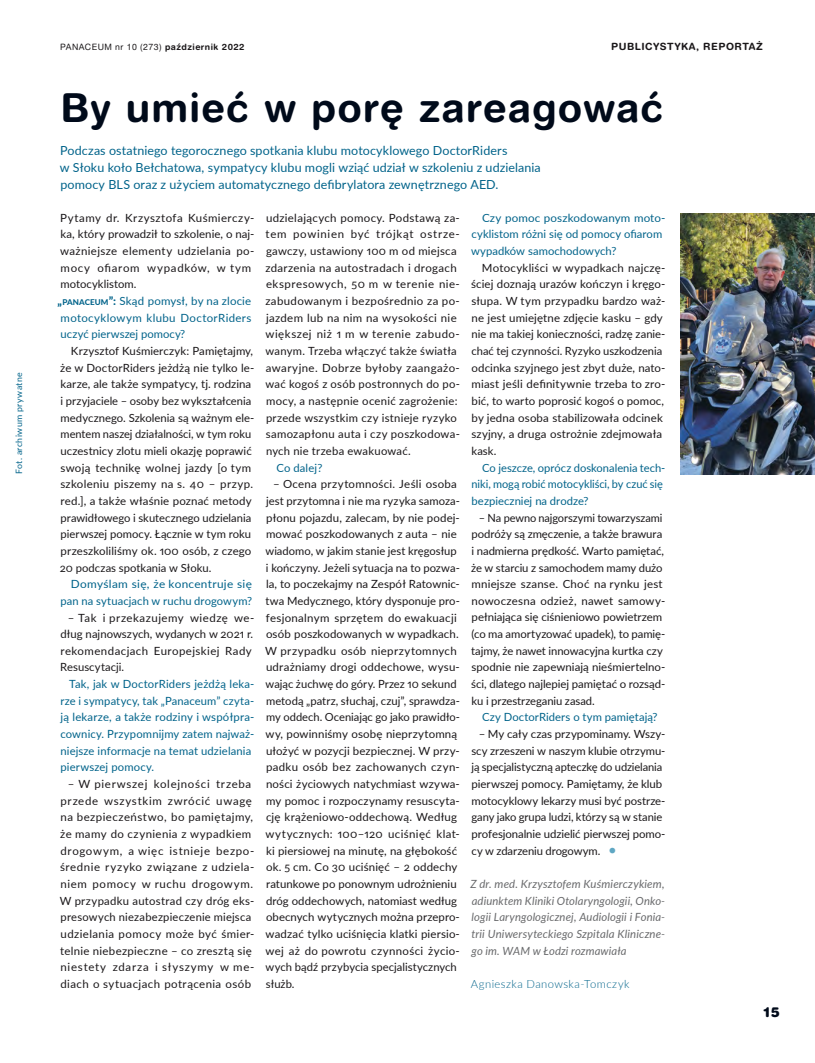
<style>
.page{position:relative;width:815px;height:1063px;background:#fff}
.page>*{position:absolute;margin:0;border:0;box-sizing:border-box;transform-origin:0 0}
.P_tytuł_1{font:700 40px "Switzer Rnd EFN";letter-spacing:.03em;color:#000a1a}
.t1{font:13.75px "Switzer Rnd EFN Black";color:#000a1a}
.P_tekst_lead{font:12.5px/16.6px "Lato";letter-spacing:.01em;color:#00638a}
.P_tekst{font:11.25px/16.6px "Lato";letter-spacing:.01em;color:#1a1719}
.P_tekst-2{font:11.25px/16.6px "Lato";letter-spacing:.03em;color:#1a1719}
.P_tekst_wywiad{font:11.25px/16.6px "Lato";letter-spacing:.01em;color:#00638a}
.P_tekst-3{font:11.25px/16.6px "Lato";letter-spacing:.04em;color:#1a1719;text-align:center}
.P_komentarz_redakcji{font:italic 11.25px/16.6px "Lato";letter-spacing:.01em;color:#696a6c;text-align:justify}
.P_tekst_pierwszy_aka{font:11.25px/16.6px "Lato";letter-spacing:.03em;color:#1a1719}
.P_tekst_pierwszy_aka-2{font:11.25px/16.6px "Lato";letter-spacing:.025em;color:#00638a;text-align:justify}
.P_tekst_wywiad-2{font:11.25px/16.6px "Lato";letter-spacing:.01em;color:#00638a;text-align:right;scale:1.05 1}
.P_autor_artykułu_2{font:300 11.25px "Lato";letter-spacing:.04em;color:#00638a}
.t2{font:700 10px "Switzer Rnd EFN";letter-spacing:.05em;color:#1a1719}
.t3{font:8.75px "Switzer Rnd EFN";letter-spacing:.05em;color:#1a1719}
.t4{font:8.75px "Lato";letter-spacing:.045em;color:#00638a}
.s1{font-weight:700}
.s2{font-weight:800}
.s3{font-weight:800;font-size:7.88px}
.s4{font-size:15px;color:#5fa7c3}
</style>
<div class="page">
<img style="left:680px;top:213px;width:135px;height:261px">
<p class="t4" style="left:13px;top:474px;width:104px;rotate:-90deg">Fot. archiwum prywatne</p>
<p class="t3" style="left:60px;top:41px;width:186px">PANACEUM nr 10 (273) <span class="s1">październik 2022</span></p>
<p class="t2" style="left:611px;top:40px;width:153px">PUBLICYSTYKA, REPORTAŻ</p>
<p class="P_tytuł_1" style="left:60px;top:83px;width:604px">By umieć w porę zareagować</p>
<p class="P_tekst_lead" style="left:60px;top:142px;width:482px">Podczas ostatniego tegorocznego spotkania klubu motocyklowego DoctorRiders<br>w Słoku koło Bełchatowa, sympatycy klubu mogli wziąć udział w szkoleniu z udzielania pomocy BLS oraz z użyciem automatycznego defibrylatora zewnętrznego AED.</p>
<p class="P_tekst_pierwszy_aka" style="left:60px;top:209px;width:196px">Pytamy dr. Krzysztofa Kuśmierczy&shy;ka, który prowadził to szkolenie, o naj&shy;ważniejsze elementy udzielania po&shy;mocy ofiarom wypadków, w tym motocyklistom.</p>
<p class="P_tekst_pierwszy_aka-2" style="left:58px;top:292px;width:195px"><span class="s2">„</span><span class="s3">PANACEUM</span><span class="s2">”:</span> Skąd pomysł, by na zlocie motocyklowym klubu DoctorRiders uczyć pierwszej pomocy?</p>
<p class="P_tekst" style="left:60px;top:342px;width:196px;text-indent:11px">Krzysztof Kuśmierczyk: Pamiętajmy, że w DoctorRiders jeżdżą nie tylko le&shy;karze, ale także sympatycy, tj. rodzina i przyjaciele – osoby bez wykształcenia medycznego. Szkolenia są ważnym ele&shy;mentem naszej działalności, w tym roku uczestnicy zlotu mieli okazję poprawić swoją technikę wolnej jazdy [o tym szkoleniu piszemy na s. 40 – przyp. red.], a także właśnie poznać metody prawidłowego i skutecznego udzielania pierwszej pomocy. Łącznie w tym roku przeszkoliliśmy ok. 100 osób, z czego 20 podczas spotkania w Słoku.</p>
<p class="P_tekst_wywiad-2" style="left:61px;top:575px;width:184px">Domyślam się, że koncentruje się pan na sytuacjach w ruchu drogowym?</p>
<p class="P_tekst-2" style="left:60px;top:609px;width:196px;text-indent:7px">– Tak i przekazujemy wiedzę we&shy;dług najnowszych, wydanych w 2021 r. rekomendacjach Europejskiej Rady<br>Resuscytacji.</p>
<p class="P_tekst_wywiad" style="left:60px;top:675px;width:195px;text-indent:9px">Tak, jak w DoctorRiders jeżdżą leka&shy;rze i sympatycy, tak „Panaceum” czyta&shy;ją lekarze, a także rodziny i współpra&shy;cownicy. Przypomnijmy zatem najważ&shy;niejsze informacje na temat udzielania pierwszej pomocy.</p>
<p class="P_tekst-3" style="left:60px;top:775px;width:196px">– W pierwszej kolejności trzeba przede wszystkim zwrócić uwagę na bezpieczeństwo, bo pamiętajmy, że mamy do czynienia z wypadkiem drogowym, a więc istnieje bezpo&shy;średnie ryzyko związane z udziela&shy;niem pomocy w ruchu drogowym.<br>W przypadku autostrad czy dróg eks&shy;presowych niezabezpieczenie miejsca udzielania pomocy może być śmier&shy;telnie niebezpieczne – co zresztą się niestety zdarza i słyszymy w me&shy;diach o sytuacjach potrącenia osób</p>
<p class="P_tekst-2" style="left:265px;top:209px;width:196px">udzielających pomocy. Podstawą za&shy;tem powinien być trójkąt ostrze&shy;gawczy, ustawiony 100 m od miejsca zdarzenia na autostradach i drogach ekspresowych, 50 m w terenie nie&shy;zabudowanym i bezpośrednio za po&shy;jazdem lub na nim na wysokości nie większej niż 1 m w terenie zabudo&shy;wanym. Trzeba włączyć także światła awaryjne. Dobrze byłoby zaangażo&shy;wać kogoś z osób postronnych do po&shy;mocy, a następnie ocenić zagrożenie: przede wszystkim czy istnieje ryzyko samozapłonu auta i czy poszkodowa&shy;nych nie trzeba ewakuować.</p>
<p class="P_tekst_wywiad" style="left:276px;top:459px;width:47px">Co dalej?</p>
<p class="P_tekst" style="left:265px;top:475px;width:196px;text-indent:8px">– Ocena przytomności. Jeśli osoba jest przytomna i nie ma ryzyka samoza&shy;płonu pojazdu, zalecam, by nie podej&shy;mować poszkodowanych z auta – nie wiadomo, w jakim stanie jest kręgosłup i kończyny. Jeżeli sytuacja na to pozwa&shy;la, to poczekajmy na Zespół Ratownic&shy;twa Medycznego, który dysponuje pro&shy;fesjonalnym sprzętem do ewakuacji osób poszkodowanych w wypadkach.<br>W przypadku osób nieprzytomnych udrażniamy drogi oddechowe, wysu&shy;wając żuchwę do góry. Przez 10 sekund metodą „patrz, słuchaj, czuj”, sprawdza&shy;my oddech. Oceniając go jako prawidło&shy;wy, powinniśmy osobę nieprzytomną ułożyć w pozycji bezpiecznej. W przy&shy;padku osób bez zachowanych czyn&shy;ności życiowych natychmiast wzywa&shy;my pomoc i rozpoczynamy resuscyta&shy;cję krążeniowo-oddechową. Według wytycznych: 100–120 uciśnięć klat&shy;ki piersiowej na minutę, na głębokość ok. 5 cm. Co 30 uciśnięć – 2 oddechy ratunkowe po ponownym udrożnieniu dróg oddechowych, natomiast według obecnych wytycznych można przepro&shy;wadzać tylko uciśnięcia klatki piersio&shy;wej aż do powrotu czynności życio&shy;wych bądź przybycia specjalistycznych służb.</p>
<p class="P_tekst_wywiad" style="left:471px;top:209px;width:196px;text-indent:11px">Czy pomoc poszkodowanym moto&shy;cyklistom różni się od pomocy ofiarom wypadków samochodowych?</p>
<p class="P_tekst" style="left:471px;top:259px;width:196px;text-indent:11px">Motocykliści w wypadkach najczę&shy;ściej doznają urazów kończyn i kręgo&shy;słupa. W tym przypadku bardzo waż&shy;ne jest umiejętne zdjęcie kasku – gdy nie ma takiej konieczności, radzę zanie&shy;chać tej czynności. Ryzyko uszkodzenia odcinka szyjnego jest zbyt duże, nato&shy;miast jeśli definitywnie trzeba to zro&shy;bić, to warto poprosić kogoś o pomoc, by jedna osoba stabilizowała odcinek szyjny, a druga ostrożnie zdejmowała kask.</p>
<p class="P_tekst_wywiad" style="left:472px;top:459px;width:195px;text-indent:10px">Co jeszcze, oprócz doskonalenia tech&shy;niki, mogą robić motocykliści, by czuć się bezpieczniej na drodze?</p>
<p class="P_tekst" style="left:471px;top:509px;width:196px;text-indent:8px">– Na pewno najgorszymi towarzyszami podróży są zmęczenie, a także brawura i nadmierna prędkość. Warto pamiętać, że w starciu z samochodem mamy dużo mniejsze szanse. Choć na rynku jest nowoczesna odzież, nawet samowy&shy;pełniająca się ciśnieniowo powietrzem (co ma amortyzować upadek), to pamię&shy;tajmy, że nawet innowacyjna kurtka czy spodnie nie zapewniają nieśmiertelno&shy;ści, dlatego najlepiej pamiętać o rozsąd&shy;ku i przestrzeganiu zasad.</p>
<p class="P_tekst_wywiad" style="left:482px;top:709px;width:177px">Czy DoctorRiders o tym pamiętają?</p>
<p class="P_tekst" style="left:471px;top:725px;width:195px;text-indent:7px">– My cały czas przypominamy. Wszy&shy;scy zrzeszeni w naszym klubie otrzymu&shy;ją specjalistyczną apteczkę do udzielania pierwszej pomocy. Pamiętamy, że klub motocyklowy lekarzy musi być postrze&shy;gany jako grupa ludzi, którzy są w stanie profesjonalnie udzielić pierwszej pomo&shy;cy w zdarzeniu drogowym. <span class="s4">•</span></p>
<p class="P_komentarz_redakcji" style="left:470px;top:875px;width:196px">Z dr. med. Krzysztofem Kuśmierczykiem, adiunktem Kliniki Otolaryngologii, Onko&shy;logii Laryngologicznej, Audiologii i Fonia&shy;trii Uniwersyteckiego Szpitala Kliniczne&shy;go im. WAM w Łodzi rozmawiała</p>
<p class="P_autor_artykułu_2" style="left:471px;top:976px;width:160px">Agnieszka Danowska-Tomczyk</p>
<p class="t1" style="left:763px;top:1004px;width:19px">15</p>
</div>
